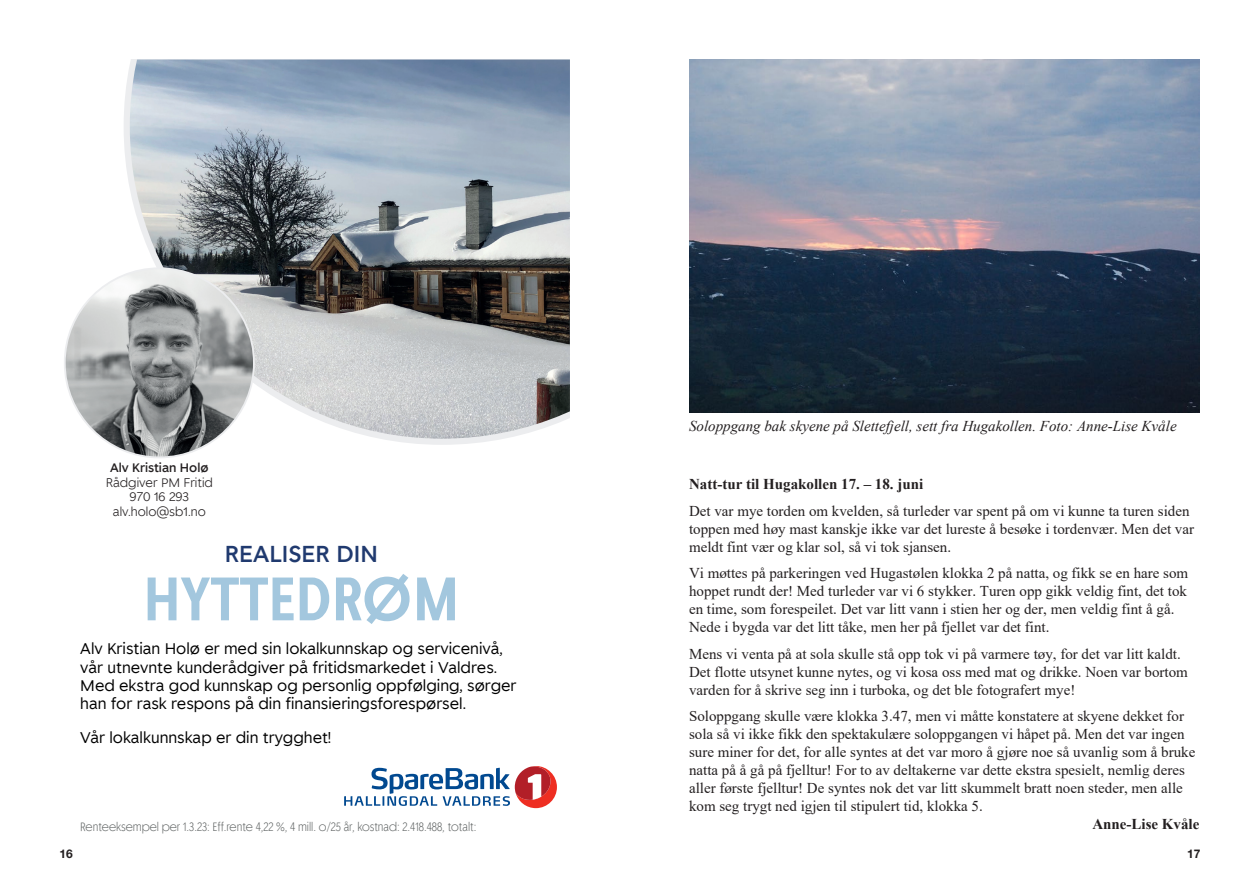
<style>
.page{position:relative;width:1259px;height:893px;background:#fff}
.page>*{position:absolute;margin:0;border:0;box-sizing:border-box;transform-origin:0 0}
.t1{font:500 61.05px "Spare Bank 1 Title";color:#a3c7de}
.t2{font:500 22.95px "Spare Bank 1";color:#203a6f}
.t3{font:15.3px/18.3px "Spare Bank 1";color:#000}
.t4{font:15px/18px "Times New Roman";color:#231f20}
.t5{font:italic 15px "Times New Roman";color:#231f20}
.t6{font:700 15px "Times New Roman";color:#231f20}
.t7{font:300 12.15px "Spare Bank 1 Title";color:#5e6262}
.t8{font:300 12.15px/14.7px "Spare Bank 1";color:#231f20;text-align:center}
.t9{font:700 12px "Helvetica Neue LT Std";color:#231f20}
.s1{font-weight:500}
</style>
<div class="page">
<svg style="left:124px;top:60px;width:446px;height:385px;background:#9ca3aa"></svg>
<svg style="left:344px;top:766px;width:213px;height:42px"></svg>
<img style="left:65px;top:268px;width:189px;height:189px;border-radius:95px">
<img style="left:689px;top:60px;width:510px;height:353px">
<p class="t8" style="left:106px;top:460px;width:109px"><span class="s1">Alv Kristian Holø<br></span>Rådgiver PM Fritid<br>970 16 293 alv.holo@sb1.no</p>
<p class="t2" style="left:225px;top:539px;width:155px">REALISER DIN</p>
<p class="t1" style="left:143px;top:559px;width:317px">HYTTEDRØM</p>
<p class="t3" style="left:80px;top:639px;width:438px">Alv Kristian Holø er med sin lokalkunnskap og servicenivå, vår utnevnte kunderådgiver på fritidsmarkedet i Valdres.<br>Med ekstra god kunnskap og personlig oppfølging, sørger han for rask respons på din finansieringsforespørsel.</p>
<p class="t3" style="left:80px;top:728px;width:252px">Vår lokalkunnskap er din trygghet!</p>
<p class="t7" style="left:80px;top:818px;width:397px">Renteeksempel per 1.3.23: Eff.rente 4,22 %, 4 mill. o/25 år, kostnad: 2.418.488, totalt:</p>
<p class="t5" style="left:689px;top:416px;width:489px">Soloppgang bak skyene på Slettefjell, sett fra Hugakollen. Foto: Anne-Lise Kvåle</p>
<p class="t6" style="left:689px;top:473px;width:236px">Natt-tur til Hugakollen 17. – 18. juni</p>
<p class="t4" style="left:689px;top:501px;width:506px">Det var mye torden om kvelden, så turleder var spent på om vi kunne ta turen siden toppen med høy mast kanskje ikke var det lureste å besøke i tordenvær. Men det var meldt fint vær og klar sol, så vi tok sjansen.</p>
<p class="t4" style="left:689px;top:564px;width:501px">Vi møttes på parkeringen ved Hugastølen klokka 2 på natta, og fikk se en hare som hoppet rundt der! Med turleder var vi 6 stykker. Turen opp gikk veldig fint, det tok en time, som forespeilet. Det var litt vann i stien her og der, men veldig fint å gå.<br>Nede i bygda var det litt tåke, men her på fjellet var det fint.</p>
<p class="t4" style="left:689px;top:644px;width:500px">Mens vi venta på at sola skulle stå opp tok vi på varmere tøy, for det var litt kaldt.<br>Det flotte utsynet kunne nytes, og vi kosa oss med mat og drikke. Noen var bortom varden for å skrive seg inn i turboka, og det ble fotografert mye!</p>
<p class="t4" style="left:689px;top:707px;width:508px">Soloppgang skulle være klokka 3.47, men vi måtte konstatere at skyene dekket for sola så vi ikke fikk den spektakulære soloppgangen vi håpet på. Men det var ingen sure miner for det, for alle syntes at det var moro å gjøre noe så uvanlig som å bruke natta på å gå på fjelltur! For to av deltakerne var dette ekstra spesielt, nemlig deres aller første fjelltur! De syntes nok det var litt skummelt bratt noen steder, men alle kom seg trygt ned igjen til stipulert tid, klokka 5.</p>
<p class="t6" style="left:1092px;top:813px;width:109px">Anne-Lise Kvåle</p>
<p class="t9" style="left:60px;top:846px;width:15px">16</p>
<p class="t9" style="left:1187px;top:846px;width:15px">17</p>
</div>
